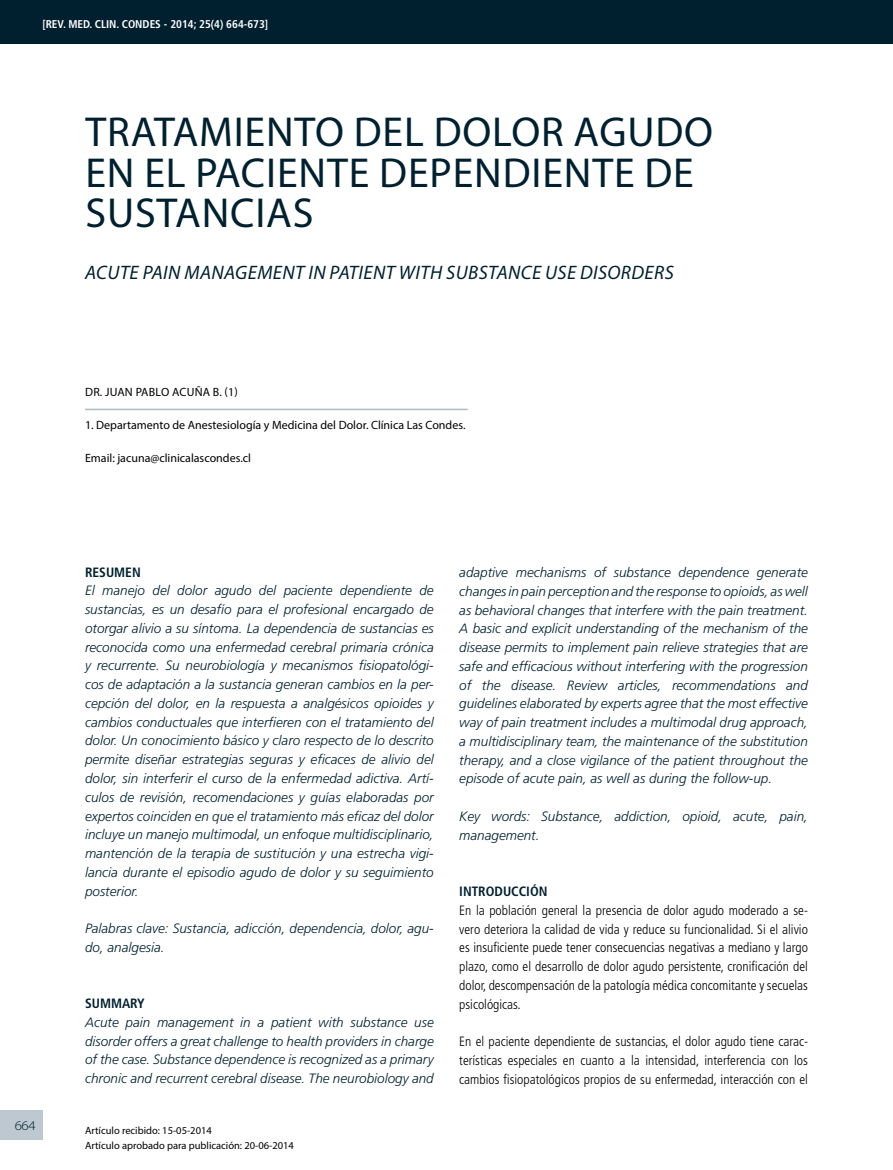
<style>
.page{position:relative;width:893px;height:1170px;background:#fff}
.page>*{position:absolute;margin:0;border:0;box-sizing:border-box;transform-origin:0 0}
.t1{font:42px/40.5px "Myriad Pro";letter-spacing:.02em;color:#00202f}
.t2{font:italic 19.5px "Myriad Pro";letter-spacing:.02em;color:#00202f}
.t3{font:italic 300 13.5px/18.8px "Frutiger";color:#00202f;text-align:justify}
.t4{font:300 condensed 13.5px/18.8px "Frutiger";color:#000;text-align:justify}
.t5{font:700 condensed 13.5px "Frutiger";color:#00202f}
.t6{font:300 13.5px "Myriad Pro";color:#00202f;scale:1.1 1}
.t7{font:12px "Myriad Pro";color:#000}
.t8{font:700 condensed 11.25px "Frutiger";color:#fff}
.t9{font:10.5px/15.8px "Myriad Pro";color:#000}
</style>
<div class="page">
<div style="left:0;top:1110px;width:43px;height:30px;background:#bec8d0"></div>
<div style="left:0;top:0;width:893px;height:44px;background:#00202f"></div>
<hr style="left:85px;top:408px;width:383px;height:2px;background:#acbac4">
<p class="t8" style="left:42px;top:17px;width:227px">[REV. MED. CLIN. CONDES - 2014; 25(4) 664-673]</p>
<h1 class="t1" style="left:85px;top:111px;width:629px">TRATAMIENTO DEL DOLOR AGUDO<br>EN EL PACIENTE DEPENDIENTE DE<br>SUSTANCIAS</h1>
<h2 class="t2" style="left:85px;top:261px;width:590px">ACUTE PAIN MANAGEMENT IN PATIENT WITH SUBSTANCE USE DISORDERS</h2>
<p class="t7" style="left:85px;top:385px;width:33px">Dr. Juan</p>
<p class="t7" style="left:136px;top:385px;width:104px">Pablo Acu ña B. (1)</p>
<p class="t7" style="left:85px;top:418px;width:382px">1. Departamento de Anestesiología y Medicina del Dolor. Clínica Las Condes.</p>
<p class="t7" style="left:85px;top:451px;width:167px">Email: jacuna@clinicalascondes.cl</p>
<p class="t6" style="left:15px;top:1117px;width:21px">664</p>
<p class="t5" style="left:85px;top:564px;width:57px">RESUMEN</p>
<p class="t3" style="left:85px;top:581px;width:350px">El manejo del dolor agudo del paciente dependiente de sustancias, es un desafío para el profesional encargado de otorgar alivio a su síntoma. La dependencia de sustancias es reconocida como una enfermedad cerebral primaria crónica y recurrente. Su neurobiología y mecanismos fisiopatológi&shy;cos de adaptación a la sustancia generan cambios en la per&shy;cepción del dolor, en la respuesta a analgésicos opioides y cambios conductuales que interfieren con el tratamiento del dolor. Un conocimiento básico y claro respecto de lo descrito permite diseñar estrategias seguras y eficaces de alivio del dolor, sin interferir el curso de la enfermedad adictiva. Artí&shy;culos de revisión, recomendaciones y guías elaboradas por expertos coinciden en que el tratamiento más eficaz del dolor incluye un manejo multimodal, un enfoque multidisciplinario, mantención de la terapia de sustitución y una estrecha vigi&shy;lancia durante el episodio agudo de dolor y su seguimiento posterior.</p>
<p class="t3" style="left:85px;top:918px;width:350px">Palabras clave: Sustancia, adicción, dependencia, dolor, agu&shy;do, analgesia.</p>
<p class="t5" style="left:85px;top:995px;width:61px">SUMMARY</p>
<p class="t3" style="left:85px;top:1012px;width:350px">Acute pain management in a patient with substance use disorder offers a great challenge to health providers in charge of the case. Substance dependence is recognized as a primary chronic and recurrent cerebral disease. The neurobiology and</p>
<p class="t9" style="left:85px;top:1121px;width:210px">Artículo recibido: 15-05-2014<br>Artículo aprobado para publicación: 20-06-2014</p>
<p class="t3" style="left:459px;top:563px;width:350px">adaptive mechanisms of substance dependence generate changes in pain perception and the response to opioids, as well as behavioral changes that interfere with the pain treatment.<br>A basic and explicit understanding of the mechanism of the disease permits to implement pain relieve strategies that are safe and efficacious without interfering with the progression of the disease. Review articles, recommendations and guidelines elaborated by experts agree that the most effective way of pain treatment includes a multimodal drug approach, a multidisciplinary team, the maintenance of the substitution therapy, and a close vigilance of the patient throughout the episode of acute pain, as well as during the follow-up.</p>
<p class="t3" style="left:459px;top:806px;width:350px">Key words: Substance, addiction, opioid, acute, pain, management.</p>
<p class="t5" style="left:459px;top:883px;width:88px">INTRODUCCIÓN</p>
<p class="t4" style="left:459px;top:900px;width:350px">En la población general la presencia de dolor agudo moderado a se&shy;vero deteriora la calidad de vida y reduce su funcionalidad. Si el alivio es insuficiente puede tener consecuencias negativas a mediano y largo plazo, como el desarrollo de dolor agudo persistente, cronificación del dolor, descompensación de la patología médica concomitante y secuelas psicológicas.</p>
<p class="t4" style="left:459px;top:1032px;width:350px">En el paciente dependiente de sustancias, el dolor agudo tiene carac&shy;terísticas especiales en cuanto a la intensidad, interferencia con los cambios fisiopatológicos propios de su enfermedad, interacción con el</p>
</div>
